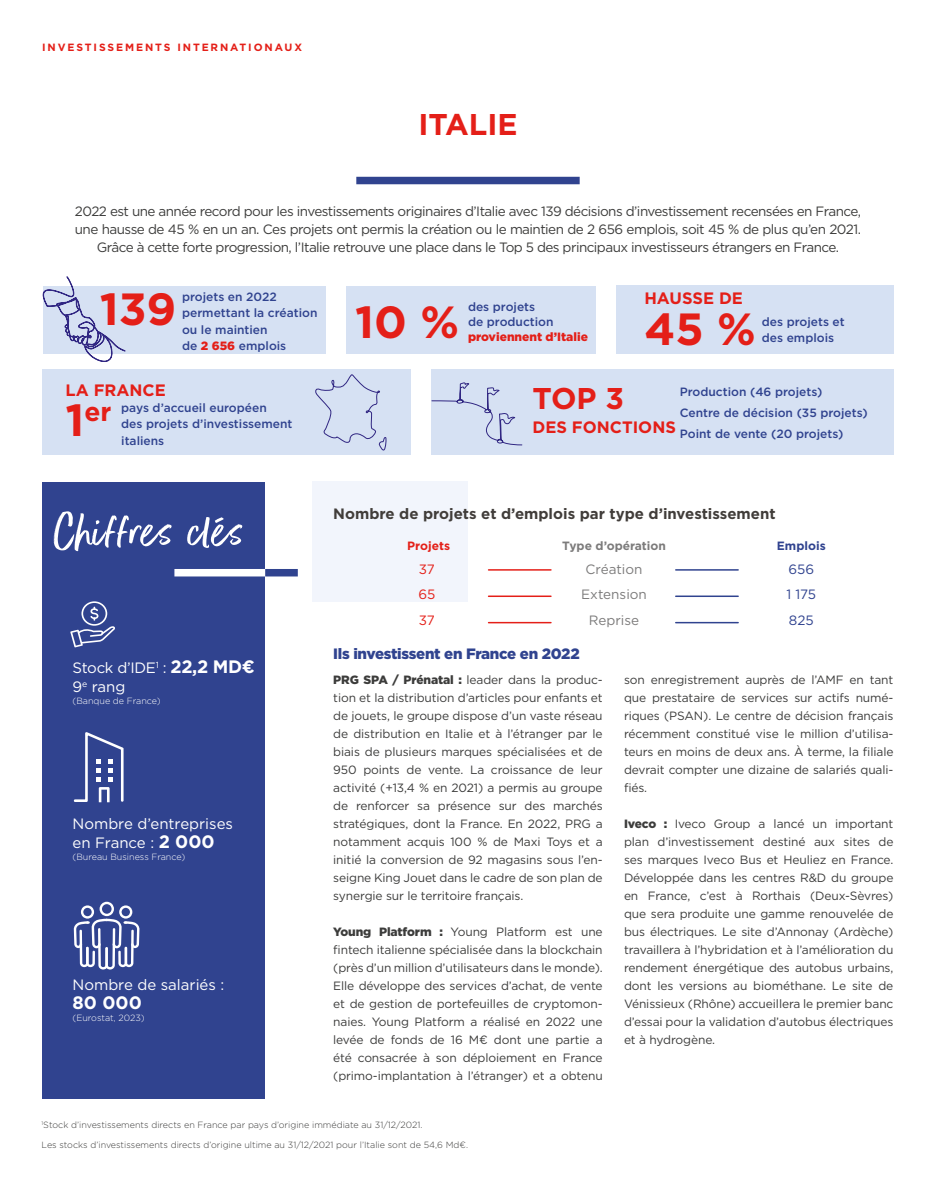
<style>
.page{position:relative;width:936px;height:1191px;background:#fff}
.page>*{position:absolute;margin:0;border:0;box-sizing:border-box;transform-origin:0 0}
.t1{font:52.5px "Better Times";letter-spacing:.02em;color:#fff}
.t2{font:700 45px "Gotham";color:#e41f18}
.t3{font:700 30px "Gotham";color:#e41f18}
.t4{font:700 26.25px "Gotham";color:#e41f18}
.t5{font:700 18px "Gotham";color:#fff}
.t6{font:700 16.5px "Gotham";color:#e41f18}
.t7{font:15px/19.5px "Gotham";color:#fff}
.Titre_paragraphe{font:700 15px "Gotham";color:#413d3a}
.t8{font:900 15px "Gotham";letter-spacing:-.02em;color:#30438f}
.t9{font:15px/19.5px "Gotham";letter-spacing:-.02em;color:#fff}
.Paragraphe_labeur{font:13.5px/18px "Gotham";letter-spacing:-.04em;color:#3c3c3b;text-align:center}
.t10{font:13.5px "Gotham";color:#7c7b7b}
.t11{font:13.5px "Gotham";color:#30438f}
.t12{font:13.5px "Gotham";color:#e41f18}
.Paragraphe_labeur-2{font:12px/18px "Gotham";letter-spacing:-.01em;color:#3c3c3b;text-align:justify}
.t13{font:500 12px/16.5px "Gotham";color:#30438f}
.t14{font:900 12px "Gotham";color:#e41f18}
.t15{font:700 12px "Gotham";color:#7c7b7b}
.t16{font:700 12px "Gotham";color:#e41f18}
.t17{font:700 12px "Gotham";color:#30438f}
.t18{font:700 10.5px "Gotham";letter-spacing:.18em;color:#e41f18}
.Paragraphe_labeur-3{font:300 9px "Gotham";color:#3c3c3b}
.t19{font:300 9px "Gotham";color:#fff}
.s1{font-weight:900;color:#e41f18}
.s2{font-size:45px}
.s3{font-weight:700;font-size:18px}
.s4{font-weight:900}
</style>
<div class="page">
<div style="left:312px;top:482px;width:156px;height:120px;background:#f2f5fc"></div>
<div style="left:356px;top:177px;width:223px;height:7px;background:#30438f"></div>
<div style="left:43px;top:482px;width:222px;height:616px;background:#30438f"></div>
<svg style="left:70px;top:601px;width:45px;height:46px"></svg>
<div style="left:174px;top:569px;width:91px;height:7px;background:#fff"></div>
<div style="left:265px;top:569px;width:33px;height:7px;background:#30438f"></div>
<svg style="left:74px;top:901px;width:66px;height:68px"></svg>
<svg style="left:73px;top:732px;width:50px;height:70px"></svg>
<hr style="left:488px;top:569px;width:63px;height:1px;background:#e41f18">
<hr style="left:488px;top:595px;width:63px;height:2px;background:#e41f18">
<hr style="left:488px;top:622px;width:63px;height:1px;background:#e41f18">
<hr style="left:675px;top:569px;width:63px;height:1px;background:#30438f">
<hr style="left:675px;top:595px;width:63px;height:2px;background:#30438f">
<hr style="left:675px;top:622px;width:63px;height:1px;background:#30438f">
<div style="left:43px;top:286px;width:282px;height:67px;background:#d6e1f3"></div>
<div style="left:431px;top:370px;width:462px;height:85px;background:#d6e1f3"></div>
<div style="left:616px;top:286px;width:277px;height:68px;background:#d6e1f3"></div>
<div style="left:43px;top:370px;width:367px;height:85px;background:#d6e1f3"></div>
<div style="left:346px;top:286px;width:250px;height:68px;background:#d6e1f3"></div>
<svg style="left:431px;top:382px;width:91px;height:64px"></svg>
<svg style="left:315px;top:374px;width:72px;height:77px"></svg>
<svg style="left:43px;top:276px;width:83px;height:86px"></svg>
<p class="t18" style="left:42px;top:40px;width:261px">INVESTISSEMENTS INTERNATIONAUX</p>
<p class="t3" style="left:418px;top:104px;width:101px">ITALIE</p>
<p class="Paragraphe_labeur" style="left:75px;top:202px;width:787px">2022 est une année record pour les investissements originaires d’Italie avec 139 décisions d’investissement recensées en France, une hausse de 45 % en un an. Ces projets ont permis la création ou le maintien de 2 656 emplois, soit 45 % de plus qu’en 2021.<br>Grâce à cette forte progression, l’Italie retrouve une place dans le Top 5 des principaux investisseurs étrangers en France.</p>
<p class="t2" style="left:100px;top:279px;width:78px">139</p>
<p class="t13" style="left:182px;top:288px;width:137px">projets en 2022 permettant la création ou le maintien<br>de <span class="s1">2 656</span> emplois</p>
<p class="t6" style="left:65px;top:379px;width:102px">LA FRANCE</p>
<p class="t4" style="left:65px;top:394px;width:48px"><span class="s2">1</span>er</p>
<p class="t13" style="left:121px;top:399px;width:173px">pays d’accueil européen<br>des projets d’investissement italiens</p>
<p class="t2" style="left:355px;top:292px;width:106px">10 %</p>
<p class="t13" style="left:468px;top:299px;width:87px;line-height:15px">des projets<br>de production</p>
<p class="t14" style="left:468px;top:328px;width:121px">proviennent d’Italie</p>
<p class="t6" style="left:644px;top:287px;width:100px">HAUSSE DE</p>
<p class="t2" style="left:644px;top:299px;width:113px">45 %</p>
<p class="t13" style="left:761px;top:313px;width:84px">des projets et des emplois</p>
<p class="t13" style="left:679px;top:384px;width:144px">Production (46 projets)</p>
<p class="t13" style="left:679px;top:404px;width:189px">Centre de décision (35 projets)</p>
<p class="t13" style="left:679px;top:425px;width:165px">Point de vente (20 projets)</p>
<p class="t3" style="left:532px;top:379px;width:93px">TOP 3</p>
<p class="t6" style="left:532px;top:416px;width:145px">DES FONCTIONS</p>
<p class="t1" style="left:52px;top:503px;width:193px">Chiffres clés</p>
<p class="t9" style="left:72px;top:657px;width:184px">Stock d’IDE<sup>1</sup> : <span class="s3">22,2 MD€<br></span>9<sup>e</sup> rang</p>
<p class="t19" style="left:72px;top:695px;width:90px">(Banque de France)</p>
<p class="t7" style="left:72px;top:813px;width:162px">Nombre d’entreprises en France : <span class="s3">2 000</span></p>
<p class="t19" style="left:72px;top:851px;width:114px">(Bureau Business France)</p>
<p class="t7" style="left:72px;top:974px;width:153px">Nombre de salariés :</p>
<p class="t5" style="left:72px;top:991px;width:71px">80 000</p>
<p class="t19" style="left:72px;top:1012px;width:74px">(Eurostat, 2023)</p>
<p class="Titre_paragraphe" style="left:333px;top:504px;width:444px">Nombre de projets et d’emplois par type d’investissement</p>
<p class="t16" style="left:407px;top:537px;width:44px">Projets</p>
<p class="t15" style="left:562px;top:537px;width:105px">Type d’opération</p>
<p class="t17" style="left:776px;top:537px;width:50px">Emplois</p>
<p class="t12" style="left:419px;top:560px;width:17px">37</p>
<p class="t10" style="left:585px;top:560px;width:58px">Création</p>
<p class="t11" style="left:788px;top:560px;width:27px">656</p>
<p class="t12" style="left:418px;top:586px;width:18px">65</p>
<p class="t10" style="left:581px;top:586px;width:67px">Extension</p>
<p class="t11" style="left:786px;top:586px;width:31px">1 175</p>
<p class="t12" style="left:419px;top:611px;width:17px">37</p>
<p class="t10" style="left:589px;top:611px;width:52px">Reprise</p>
<p class="t11" style="left:788px;top:611px;width:26px">825</p>
<p class="t8" style="left:333px;top:643px;width:248px">Ils investissent en France en 2022</p>
<p class="Paragraphe_labeur-2" style="left:333px;top:671px;width:271px"><span class="s4">PRG SPA / Prénatal :</span> leader dans la produc&shy;tion et la distribution d’articles pour enfants et de jouets, le groupe dispose d’un vaste réseau de distribution en Italie et à l’étranger par le biais de plusieurs marques spécialisées et de 950 points de vente. La croissance de leur activité (+13,4 % en 2021) a permis au groupe de renforcer sa présence sur des marchés stratégiques, dont la France. En 2022, PRG a notamment acquis 100 % de Maxi Toys et a initié la conversion de 92 magasins sous l’en&shy;seigne King Jouet dans le cadre de son plan de synergie sur le territoire français.</p>
<p class="Paragraphe_labeur-2" style="left:333px;top:923px;width:271px"><span class="s4">Young Platform :</span> Young Platform est une fintech italienne spécialisée dans la blockchain (près d’un million d’utilisateurs dans le monde).<br>Elle développe des services d’achat, de vente et de gestion de portefeuilles de cryptomon&shy;naies. Young Platform a réalisé en 2022 une levée de fonds de 16 M€ dont une partie a été consacrée à son déploiement en France (primo-implantation à l’étranger) et a obtenu</p>
<p class="Paragraphe_labeur-2" style="left:624px;top:671px;width:271px">son enregistrement auprès de l’AMF en tant que prestataire de services sur actifs numé&shy;riques (PSAN). Le centre de décision français récemment constitué vise le million d’utilisa&shy;teurs en moins de deux ans. À terme, la filiale devrait compter une dizaine de salariés quali&shy;fiés.</p>
<p class="Paragraphe_labeur-2" style="left:624px;top:815px;width:271px"><span class="s4">Iveco :</span> Iveco Group a lancé un important plan d’investissement destiné aux sites de ses marques Iveco Bus et Heuliez en France.<br>Développée dans les centres R&amp;D du groupe en France, c’est à Rorthais (Deux-Sèvres) que sera produite une gamme renouvelée de bus électriques. Le site d’Annonay (Ardèche) travaillera à l’hybridation et à l’amélioration du rendement énergétique des autobus urbains, dont les versions au biométhane. Le site de Vénissieux (Rhône) accueillera le premier banc d’essai pour la validation d’autobus électriques et à hydrogène.</p>
<p class="Paragraphe_labeur-3" style="left:42px;top:1119px;width:382px"><sup>1</sup>Stock d’investissements directs en France par pays d’origine immédiate au 31/12/2021.</p>
<p class="Paragraphe_labeur-3" style="left:42px;top:1139px;width:428px">Les stocks d’investissements directs d’origine ultime au 31/12/2021 pour l’Italie sont de 54,6 Md€.</p>
</div>
